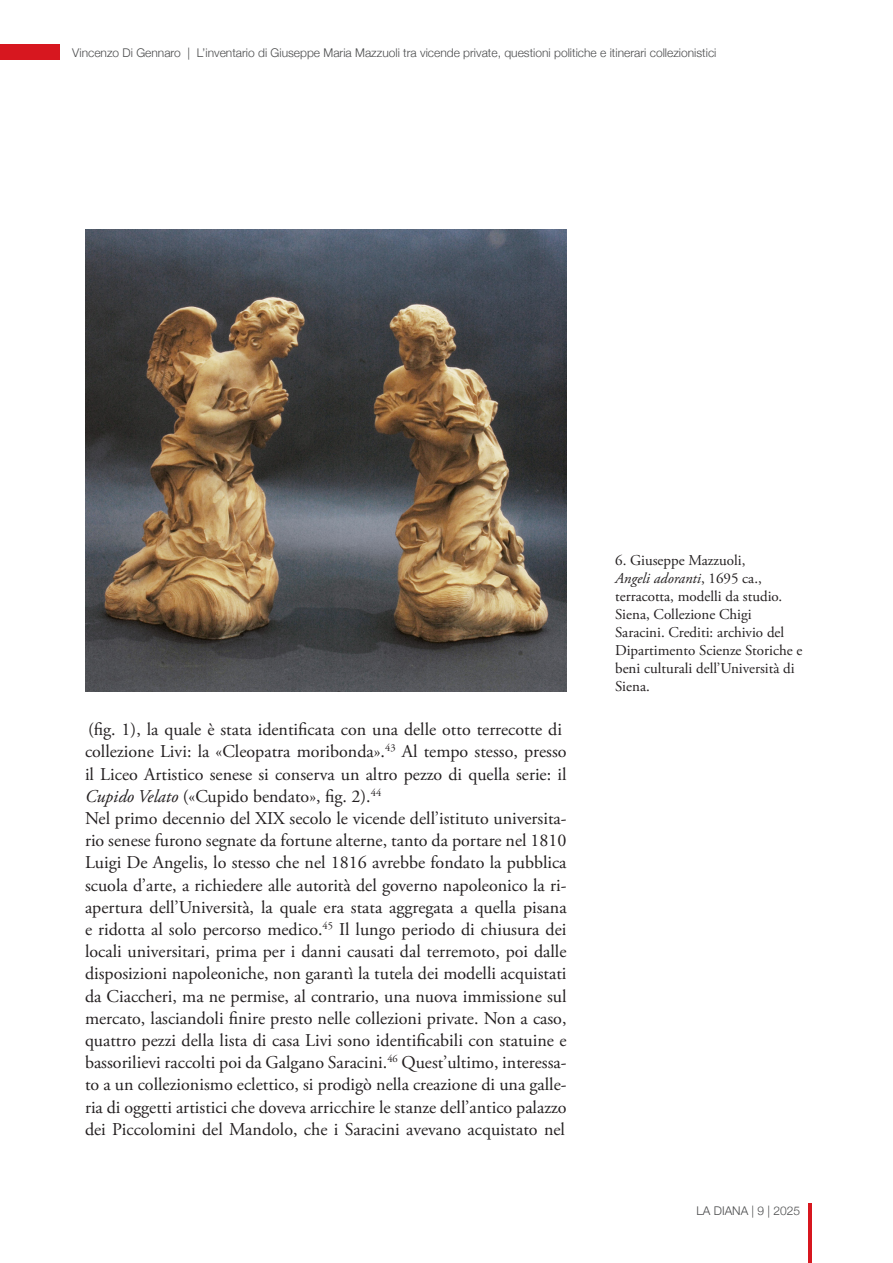
<style>
.page{position:relative;width:893px;height:1263px;background:#fff}
.page>*{position:absolute;margin:0;border:0;box-sizing:border-box;transform-origin:0 0}
.t1{font:18px/22.2px "Adobe Garamond Pro";color:#231f20}
.t2{font:15px/18px "Adobe Garamond Pro";color:#231f20}
.t3{font:300 12px "Helvetica Neue";color:#4b4c4d}
.s1{font-style:italic}
</style>
<div class="page">
<hr style="left:808px;top:1203px;width:3px;height:60px;background:#d7171f">
<div style="left:0;top:44px;width:60px;height:16px;background:#d7171f"></div>
<img style="left:85px;top:230px;width:482px;height:461px">
<p class="t3" style="left:72px;top:43px;width:646px">Vincenzo Di Gennaro | L’inventario di Giuseppe Maria Mazzuoli tra vicende private, questioni politiche e itinerari collezionistici</p>
<p class="t1" style="left:85px;top:719px;width:483px">(fig. 1), la quale è stata identificata con una delle otto terrecotte di collezione Livi: la «Cleopatra moribonda».<sup>43</sup> Al tempo stesso, presso il Liceo Artistico senese si conserva un altro pezzo di quella serie: il <span class="s1">Cupido Velato</span> («Cupido bendato», fig. 2).<sup>44</sup></p>
<p class="t1" style="left:85px;top:808px;width:483px;text-align:justify">Nel primo decennio del XIX secolo le vicende dell’istituto universita&shy;rio senese furono segnate da fortune alterne, tanto da portare nel 1810<br>Luigi De Angelis, lo stesso che nel 1816 avrebbe fondato la pubblica scuola d’arte, a richiedere alle autorità del governo napoleonico la ri&shy;apertura dell’Università, la quale era stata aggregata a quella pisana e ridotta al solo percorso medico.<sup>45</sup> Il lungo periodo di chiusura dei locali universitari, prima per i danni causati dal terremoto, poi dalle disposizioni napoleoniche, non garantì la tutela dei modelli acquistati da Ciaccheri, ma ne permise, al contrario, una nuova immissione sul mercato, lasciandoli finire presto nelle collezioni private. Non a caso, quattro pezzi della lista di casa Livi sono identificabili con statuine e bassorilievi raccolti poi da Galgano Saracini.<sup>46</sup> Quest’ultimo, interessa&shy;to a un collezionismo eclettico, si prodigò nella creazione di una galle&shy;ria di oggetti artistici che doveva arricchire le stanze dell’antico palazzo dei Piccolomini del Mandolo, che i Saracini avevano acquistato nel</p>
<p class="t2" style="left:615px;top:552px;width:189px">6. Giuseppe Mazzuoli,<br><span class="s1">Angeli adoranti</span>, 1695 ca., terracotta, modelli da studio.<br>Siena, Collezione Chigi<br>Saracini. Crediti: archivio del<br>Dipartimento Scienze Storiche e beni culturali dell’Università di<br>Siena.</p>
<p class="t3" style="left:696px;top:1201px;width:105px">LA DIANA | 9 | 2025</p>
</div>
